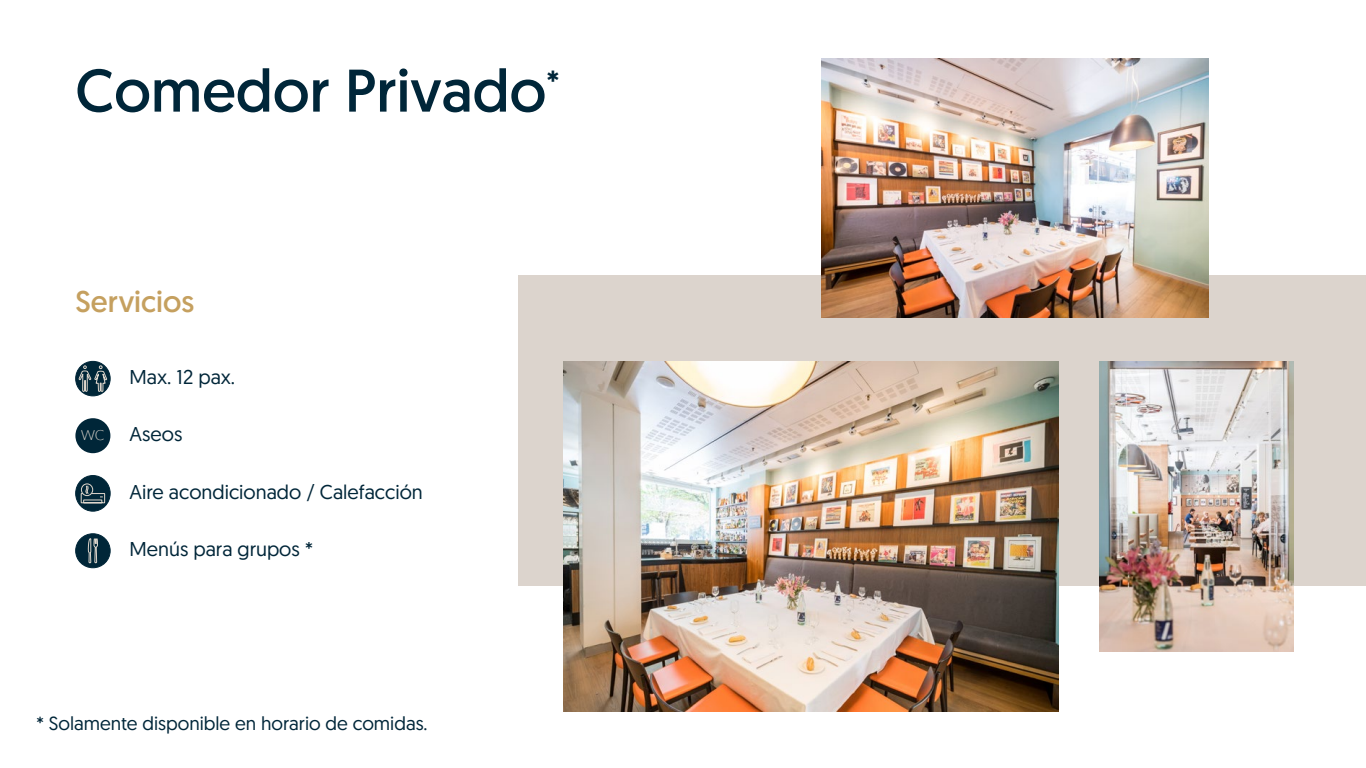
<style>
.page{position:relative;width:1366px;height:768px;background:#fff}
.page>*{position:absolute;margin:0;border:0;box-sizing:border-box;transform-origin:0 0}
.t1{font:60px "Geomanist";color:#002639}
.t2{font:30px "Geomanist";color:#c5a05f}
.t3{font:20px "Geomanist";color:#002639}
.t4{font:19px "Geomanist";color:#002639}
.t5{font:300 14px "Lato";color:#ded6cc}
</style>
<div class="page">
<div style="left:518px;top:275px;width:848px;height:311px;background:#dcd4cd"></div>
<img style="left:821px;top:59px;width:387px;height:258px">
<img style="left:563px;top:361px;width:495px;height:350px">
<img style="left:1100px;top:361px;width:193px;height:290px">
<div style="left:76px;top:361px;width:34px;height:35px;background:#002638;border-radius:50%"></div>
<div style="left:75px;top:361px;width:35px;height:35px;border:1px solid #002638;border-radius:50%"></div>
<svg style="left:79px;top:366px;width:28px;height:26px"></svg>
<div style="left:76px;top:476px;width:34px;height:35px;background:#002638;border-radius:50%"></div>
<div style="left:75px;top:475px;width:35px;height:36px;border:1px solid #002638;border-radius:50%"></div>
<div style="left:81px;top:484px;width:12px;height:12px;border:1px solid #ded6cc;border-radius:50%"></div>
<svg style="left:81px;top:485px;width:24px;height:18px"></svg>
<div style="left:76px;top:534px;width:34px;height:34px;background:#002638;border-radius:50%"></div>
<div style="left:75px;top:534px;width:35px;height:34px;border:1px solid #002638;border-radius:50%"></div>
<svg style="left:88px;top:538px;width:10px;height:29px"></svg>
<div style="left:77px;top:420px;width:31px;height:31px;background:#002638;border-radius:50%"></div>
<div style="left:75px;top:418px;width:35px;height:35px;border:4px solid #002638;border-radius:50%"></div>
<h1 class="t1" style="left:75px;top:52px;width:486px">Comedor Privado<sup>*</sup></h1>
<h2 class="t2" style="left:75px;top:282px;width:120px">Servicios</h2>
<p class="t5" style="left:81px;top:428px;width:25px">WC</p>
<p class="t3" style="left:130px;top:364px;width:107px">Max. 12 pax.</p>
<p class="t3" style="left:130px;top:421px;width:54px">Aseos</p>
<p class="t3" style="left:130px;top:479px;width:295px">Aire acondicionado / Calefacción</p>
<p class="t3" style="left:130px;top:536px;width:185px">Menús para grupos *</p>
<p class="t4" style="left:36px;top:711px;width:393px">* Solamente disponible en horario de comidas.</p>
</div>
